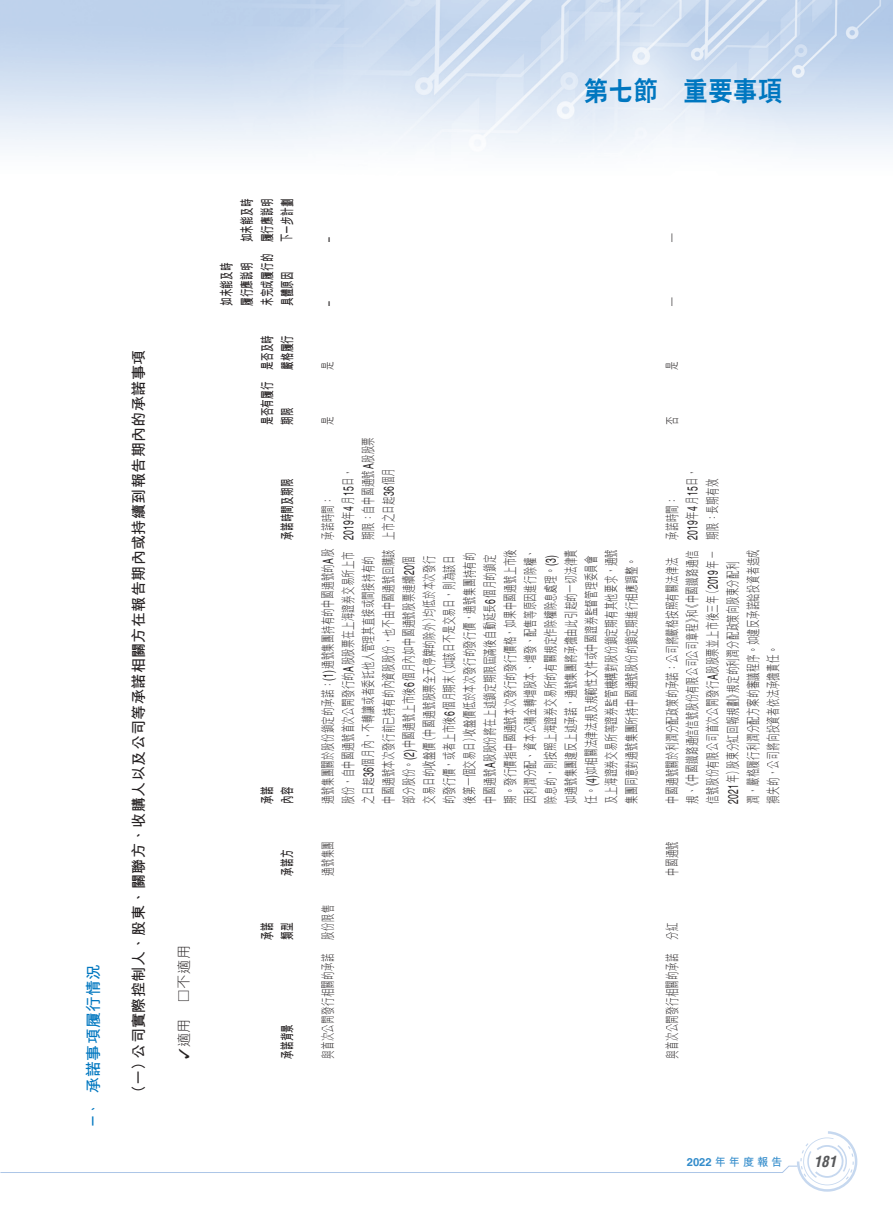
<style>
.page{position:relative;width:893px;height:1212px;background:#fff}
.page>*{position:absolute;margin:0;border:0;box-sizing:border-box;transform-origin:0 0}
.t1{font:800 27px "C Hei 2 HK";letter-spacing:.025em;color:#0077c0;scale:.9 1}
.t2{font:700 15.75px "M Hei HK";letter-spacing:.03em;color:#0077c0;scale:.75 1}
.t3{font:700 15px "M Hei HK";letter-spacing:.03em;color:#231f20}
.t4{font:italic 700 condensed 15px "Helvetica LT Std";color:#57585a}
.t5{font:300 14.25px/20.2px "M Hei HK";letter-spacing:.03em;color:#231f20;scale:.6 1}
.t6{font:700 14.25px/20.2px "M Hei HK";letter-spacing:.03em;color:#231f20;scale:.6 1}
.t7{font:14.25px "Helvetica LT Std";letter-spacing:.03em;color:#231f20;scale:.6 1}
.t8{font:300 14.25px "M Hei HK";letter-spacing:.03em;color:#231f20}
.t9{font:700 11.25px "M Hei HK";letter-spacing:.25em;color:#338ccb}
.s1{font-family:"Helvetica LT Std";font-weight:400}
.s2{font-family:"M Hei HK";font-weight:300}
.s3{font-family:"Helvetica LT Std"}
</style>
<div class="page">
<img style="left:0;top:0;width:893px;height:152px">
<svg style="left:0;top:1131px;width:857px;height:61px"></svg>
<h1 class="t1" style="left:584px;top:73px;width:222px">第七節 重要事項</h1>
<p class="t2" style="left:82px;top:1127px;width:219px;rotate:-90deg">一、 承諾事項履行情況</p>
<p class="t3" style="left:128px;top:1100px;width:752px;rotate:-90deg">（一）公司實際控制人、股東、關聯方、收購人以及公司等承諾相關方在報告期內或持續到報告期內的承諾事項</p>
<p class="t8" style="left:177px;top:1059px;width:115px;rotate:-90deg">✓適用 □不適用</p>
<p class="t6" style="left:236px;top:242px;width:74px;text-align:justify;rotate:-90deg">如未能及時履行應說明下一步計劃</p>
<p class="t6" style="left:215px;top:306px;width:89px;rotate:-90deg">如未能及時履行應說明未完成履行的具體原因</p>
<p class="t6" style="left:256px;top:370px;width:60px;rotate:-90deg">是否及時嚴格履行</p>
<p class="t6" style="left:256px;top:425px;width:74px;rotate:-90deg">是否有履行期限</p>
<p class="t6" style="left:276px;top:540px;width:104px;rotate:-90deg">承諾時間及期限</p>
<p class="t6" style="left:256px;top:804px;width:30px;rotate:-90deg">承諾內容</p>
<p class="t6" style="left:276px;top:876px;width:45px;rotate:-90deg">承諾方</p>
<p class="t6" style="left:256px;top:940px;width:30px;rotate:-90deg">承諾類型</p>
<p class="t6" style="left:276px;top:1059px;width:60px;rotate:-90deg">承諾背景</p>
<p class="t7" style="left:320px;top:242px;width:9px;rotate:-90deg">–</p>
<p class="t5" style="left:662px;top:242px;width:16px;rotate:-90deg">—</p>
<p class="t7" style="left:320px;top:306px;width:9px;rotate:-90deg">–</p>
<p class="t5" style="left:662px;top:306px;width:16px;rotate:-90deg">—</p>
<p class="t5" style="left:318px;top:370px;width:16px;rotate:-90deg">是</p>
<p class="t5" style="left:662px;top:370px;width:16px;rotate:-90deg">是</p>
<p class="t5" style="left:318px;top:425px;width:16px;rotate:-90deg">是</p>
<p class="t5" style="left:662px;top:425px;width:16px;rotate:-90deg">否</p>
<p class="t5" style="left:358px;top:540px;width:173px;rotate:-90deg">期限：自中國通號<span class="s1">A</span>股股票上市之日起<span class="s1">36</span>個月</p>
<p class="t7" style="left:340px;top:540px;width:121px;rotate:-90deg">2019<span class="s2">年</span>4<span class="s2">月</span>15<span class="s2">日，</span></p>
<p class="t5" style="left:318px;top:540px;width:74px;rotate:-90deg">承諾時間：</p>
<p class="t7" style="left:684px;top:540px;width:121px;rotate:-90deg">2019<span class="s2">年</span>4<span class="s2">月</span>15<span class="s2">日，</span></p>
<p class="t5" style="left:702px;top:540px;width:104px;rotate:-90deg">期限：長期有效</p>
<p class="t5" style="left:662px;top:540px;width:74px;rotate:-90deg">承諾時間：</p>
<p class="t5" style="left:318px;top:804px;width:426px;rotate:-90deg">通號集團關於股份鎖定的承諾：<span class="s1">(1)</span>通號集團持有的中國通號的<span class="s1">A</span>股股份，自中國通號首次公開發行的<span class="s1">A</span>股股票在上海證券交易所上市之日起<span class="s1">36</span>個月內，不轉讓或者委託他人管理其直接或間接持有的中國通號本次發行前已持有的內資股股份，也不由中國通號回購該部分股份。<span class="s1">(2)</span>中國通號上市後<span class="s1">6</span>個月內如中國通號股票連續<span class="s1">20</span>個交易日的收盤價（中國通號股票全天停牌的除外）均低於本次發行的發行價，或者上市後<span class="s1">6</span>個月期末（如該日不是交易日，則為該日後第一個交易日）收盤價低於本次發行的發行價，通號集團持有的中國通號<span class="s1">A</span>股股份將在上述鎖定期限屆滿後自動延長<span class="s1">6</span>個月的鎖定期。發行價指中國通號本次發行的發行價格，如果中國通號上市後因利潤分配、資本公積金轉增股本、增發、配售等原因進行除權、除息的，則按照上海證券交易所的有關規定作除權除息處理。<span class="s1">(3)</span>如通號集團違反上述承諾，通號集團將承擔由此引起的一切法律責任。<span class="s1">(4)</span>如相關法律法規及規範性文件或中國證券監督管理委員會及上海證券交易所等證券監管機構對股份鎖定期有其他要求，通號集團同意對通號集團所持中國通號股份的鎖定期進行相應調整。</p>
<p class="t5" style="left:662px;top:804px;width:426px;rotate:-90deg">中國通號關於利潤分配政策的承諾：公司將嚴格按照有關法律法規、《中國鐵路通信信號股份有限公司公司章程》和《中國鐵路通信信號股份有限公司首次公開發行<span class="s1">A</span>股股票並上市後三年（<span class="s1">2019</span>年－<br><span class="s1">2021</span>年）股東分紅回報規劃》規定的利潤分配政策向股東分配利<br>潤，嚴格履行利潤分配方案的審議程序。如違反承諾給投資者造成損失的，公司將向投資者依法承擔責任。</p>
<p class="t5" style="left:318px;top:876px;width:60px;rotate:-90deg">通號集團</p>
<p class="t5" style="left:662px;top:876px;width:60px;rotate:-90deg">中國通號</p>
<p class="t5" style="left:318px;top:1059px;width:258px;rotate:-90deg">與首次公開發行相關的承諾 股份限售</p>
<p class="t5" style="left:662px;top:1059px;width:229px;rotate:-90deg">與首次公開發行相關的承諾 分紅</p>
<p class="t9" style="left:687px;top:1153px;width:97px"><span class="s3">2022</span> 年年度報告</p>
<p class="t4" style="left:814px;top:1152px;width:24px">181</p>
</div>
